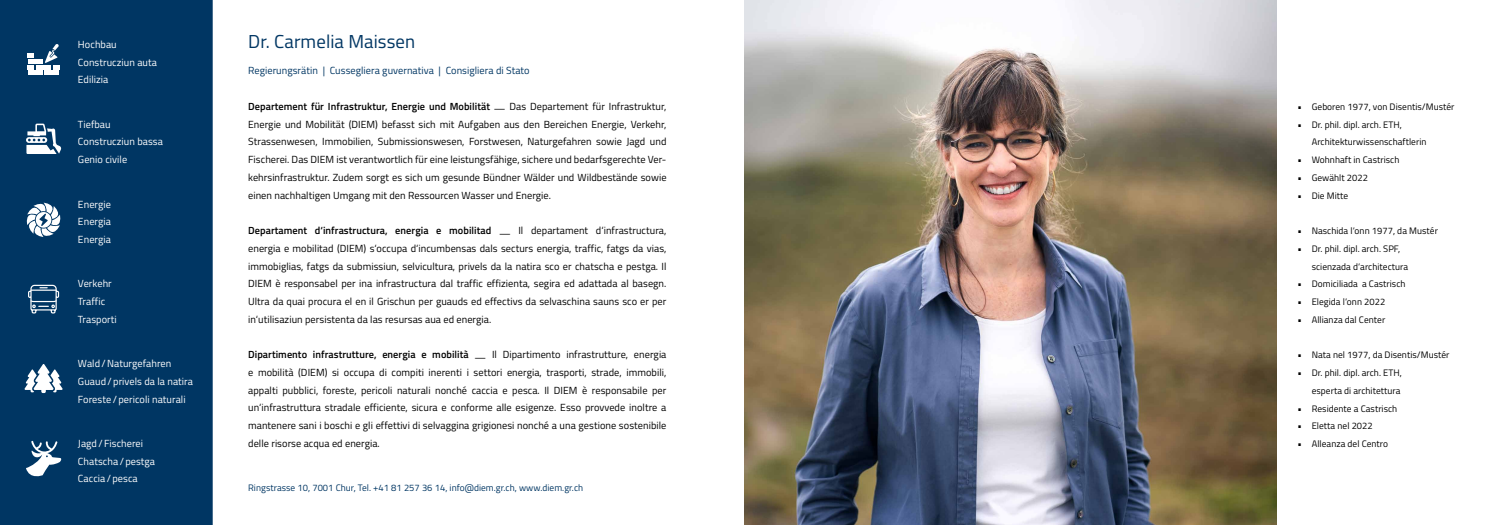
<style>
.page{position:relative;width:1489px;height:525px;background:#fff}
.page>*{position:absolute;margin:0;border:0;box-sizing:border-box;transform-origin:0 0}
.t1{font:18.75px "Titillium";letter-spacing:.005em;color:#003663}
.t2{font:10.25px/17.8px "Titillium";letter-spacing:.005em;color:#000;text-align:justify}
.t3{font:10.25px/17.8px "Titillium";letter-spacing:.005em;color:#fff}
.t4{font:10.25px "Titillium";letter-spacing:.005em;color:#003663}
.t5{font:9.38px/17.8px "Titillium";letter-spacing:.005em;color:#000}
.t6{font:9.38px "Titillium";letter-spacing:.005em;color:#003663}
.s1{font-weight:600}
</style>
<div class="page">
<img style="left:744px;top:0;width:532px;height:524px">
<div style="left:0;top:0;width:213px;height:524px;background:#003663"></div>
<hr style="left:45px;top:71px;width:14px;height:4px;background:#fff">
<svg style="left:28px;top:65px;width:6px;height:4px"></svg>
<hr style="left:28px;top:60px;width:15px;height:4px;background:#fff">
<svg style="left:28px;top:54px;width:6px;height:4px"></svg>
<hr style="left:28px;top:71px;width:15px;height:4px;background:#fff">
<hr style="left:36px;top:65px;width:15px;height:4px;background:#fff">
<svg style="left:45px;top:44px;width:14px;height:25px"></svg>
<svg style="left:26px;top:123px;width:35px;height:31px"></svg>
<svg style="left:26px;top:440px;width:35px;height:40px"></svg>
<svg style="left:24px;top:363px;width:39px;height:30px"></svg>
<svg style="left:27px;top:284px;width:33px;height:30px"></svg>
<svg style="left:22px;top:198px;width:43px;height:43px"></svg>
<p class="t3" style="left:78px;top:35px;width:80px">Hochbau<br>Construcziun auta<br>Edilizia</p>
<p class="t3" style="left:78px;top:115px;width:86px">Tiefbau<br>Construcziun bassa<br>Genio civile</p>
<p class="t3" style="left:78px;top:194px;width:35px;text-align:justify">Energie Energia Energia</p>
<p class="t3" style="left:78px;top:274px;width:40px">Verkehr<br>Traffic<br>Trasporti</p>
<p class="t3" style="left:78px;top:354px;width:116px">Wald/Naturgefahren<br>Guaud/ privels da la natira<br>Foreste/ pericoli naturali</p>
<p class="t3" style="left:78px;top:434px;width:79px">Jagd/ Fischerei<br>Chatscha/ pestga<br>Caccia/ pesca</p>
<h1 class="t1" style="left:248px;top:28px;width:168px">Dr. Carmelia Maissen</h1>
<p class="t4" style="left:248px;top:63px;width:283px">Regierungsrätin | Cussegliera guvernativa | Consigliera di Stato</p>
<p class="t2" style="left:248px;top:97px;width:420px"><span class="s1">Departement für Infrastruktur, Energie und Mobilität</span> — Das Departement für Infrastruktur, Energie und Mobilität (DIEM) befasst sich mit Aufgaben aus den Bereichen Energie, Verkehr, Strassenwesen, Immobilien, Submissionswesen, Forstwesen, Naturgefahren sowie Jagd und Fischerei. Das DIEM ist verantwortlich für eine leistungsfähige, sichere und bedarfsgerechte Ver&shy;kehrsinfrastruktur. Zudem sorgt es sich um gesunde Bündner Wälder und Wildbestände sowie einen nachhaltigen Umgang mit den Ressourcen Wasser und Energie.</p>
<p class="t2" style="left:248px;top:221px;width:420px"><span class="s1">Departament d‘infrastructura, energia e mobilitad</span> — Il departament d‘infrastructura, energia e mobilitad (DIEM) s‘occupa d‘incumbensas dals secturs energia, traffic, fatgs da vias, immobiglias, fatgs da submissiun, selvicultura, privels da la natira sco er chatscha e pestga. Il DIEM è responsabel per ina infrastructura dal traffic effizienta, segira ed adattada al basegn.<br>Ultra da quai procura el en il Grischun per guauds ed effectivs da selvaschina sauns sco er per in‘utilisaziun persistenta da las resursas aua ed energia.</p>
<p class="t2" style="left:248px;top:345px;width:420px"><span class="s1">Dipartimento infrastrutture, energia e mobilità</span> — Il Dipartimento infrastrutture, energia e mobilità (DIEM) si occupa di compiti inerenti i settori energia, trasporti, strade, immobili, appalti pubblici, foreste, pericoli naturali nonché caccia e pesca. Il DIEM è responsabile per un‘infrastruttura stradale efficiente, sicura e conforme alle esigenze. Esso provvede inoltre a mantenere sani i boschi e gli effettivi di selvaggina grigionesi nonché a una gestione sostenibile delle risorse acqua ed energia.</p>
<p class="t6" style="left:248px;top:481px;width:336px">Ringstrasse 10, 7001 Chur, Tel. +41 81 257 36 14, info@diem.gr.ch, www.diem.gr.ch</p>
<p class="t5" style="left:1297px;top:97px;width:158px">• Geboren 1977, von Disentis/Mustér</p>
<p class="t5" style="left:1311px;top:115px;width:116px;text-indent:-14px">• Dr. phil. dipl. arch. ETH,<br>Architekturwissenschaftlerin</p>
<p class="t5" style="left:1297px;top:150px;width:103px">• Wohnhaft in Castrisch</p>
<p class="t5" style="left:1297px;top:168px;width:72px">• Gewählt 2022</p>
<p class="t5" style="left:1297px;top:186px;width:52px">• Die Mitte</p>
<p class="t5" style="left:1297px;top:221px;width:142px">• Naschida l‘onn 1977, da Mustér</p>
<p class="t5" style="left:1311px;top:239px;width:98px;text-indent:-14px">• Dr. phil. dipl. arch. SPF, scienzada d‘architectura</p>
<p class="t5" style="left:1297px;top:274px;width:109px">• Domiciliada a Castrisch</p>
<p class="t5" style="left:1297px;top:292px;width:89px">• Elegida l‘onn 2022</p>
<p class="t5" style="left:1297px;top:310px;width:89px">• Allianza dal Center</p>
<p class="t5" style="left:1297px;top:345px;width:153px">• Nata nel 1977, da Disentis/Mustér</p>
<p class="t5" style="left:1297px;top:363px;width:106px;text-align:right">• Dr. phil. dipl. arch. ETH, esperta di architettura</p>
<p class="t5" style="left:1297px;top:398px;width:101px">• Residente a Castrisch</p>
<p class="t5" style="left:1297px;top:416px;width:77px">• Eletta nel 2022</p>
<p class="t5" style="left:1297px;top:434px;width:92px">• Alleanza del Centro</p>
</div>
